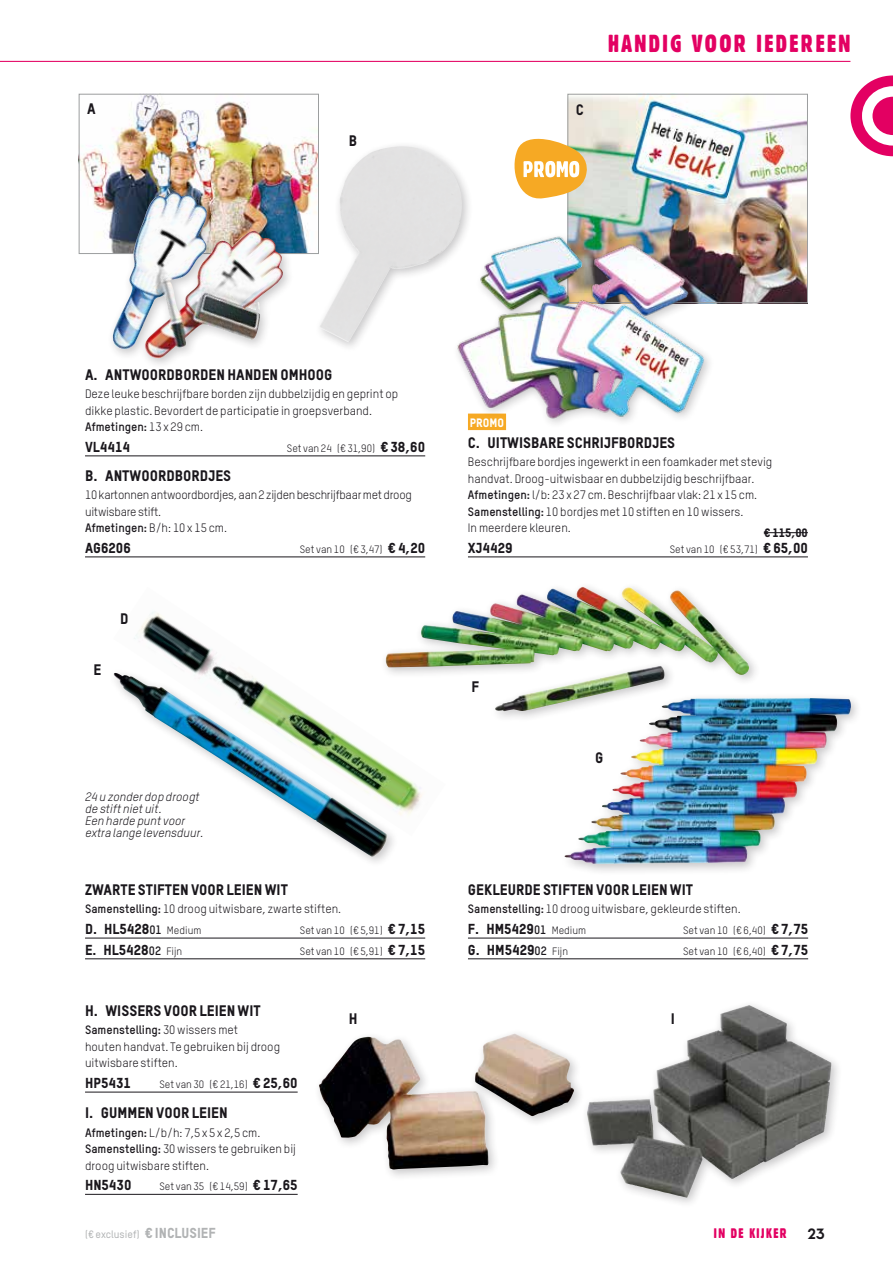
<style>
.page{position:relative;width:893px;height:1263px;background:#fff}
.page>*{position:absolute;margin:0;border:0;box-sizing:border-box;transform-origin:0 0}
.t1{font:24px "Gothic 821 Condensed BT";letter-spacing:.1em;color:#e30062}
.t2{font:15px "TSTAR Headline";color:#1a171c}
.t3{font:15px "Chalet Tokyo";color:#1a171c}
.t4{font:14.25px "TSTAR Headline";color:#1a171c}
.t5{font:13.5px "Gothic 821 Condensed BT";letter-spacing:.1em;color:#e30062}
.t6{font:12px/16.5px "TSTAR";color:#1a171c}
.t7{font:12px/16.5px "TSTAR";letter-spacing:-.02em;color:#1a171c}
.t8{font:italic 12px/12px "TSTAR";color:#1a171c}
.t9{font:12px "TSTAR Headline";color:#1a171c}
.t10{font:12px "TSTAR Headline";color:#fff}
.t11{font:10.5px "TSTAR";color:#1a171c}
.t12{font:500 10.5px "TSTAR";color:#b1b3b4}
.s1{font-weight:700}
.s2{font-family:"TSTAR Headline";font-size:14.25px}
.s3{font-family:"TSTAR";font-weight:700;font-size:12px}
.s4{font-family:"TSTAR";font-size:10.5px}
.s5{font-family:"TSTAR Headline";font-weight:400;font-size:14.25px}
</style>
<div class="page">
<svg style="left:850px;top:75px;width:43px;height:81px"></svg>
<hr style="left:0;top:61px;width:850px;height:1px;background:#e30062">
<hr style="left:85px;top:1194px;width:213px;height:1px;background:#1a171c">
<div style="left:314px;top:140px;width:160px;height:213px;background:#1a171c;opacity:.25"></div>
<img style="left:319px;top:146px;width:144px;height:196px">
<img style="left:569px;top:96px;width:237px;height:205px">
<div style="left:567px;top:94px;width:241px;height:209px;border:1px solid #9c9e9f"></div>
<img style="left:134px;top:611px;width:288px;height:204px">
<div style="left:108px;top:667px;width:291px;height:201px;background:#1a171c;opacity:.25"></div>
<img style="left:113px;top:673px;width:274px;height:184px">
<div style="left:380px;top:581px;width:380px;height:142px;background:#1a171c;opacity:.25"></div>
<img style="left:385px;top:587px;width:365px;height:88px">
<div style="left:560px;top:692px;width:302px;height:184px;background:#1a171c;opacity:.25"></div>
<img style="left:633px;top:698px;width:177px;height:58px">
<div style="left:313px;top:1028px;width:273px;height:153px;background:#1a171c;opacity:.25"></div>
<img style="left:319px;top:1033px;width:255px;height:137px">
<div style="left:581px;top:999px;width:262px;height:210px;background:#1a171c;opacity:.25"></div>
<img style="left:650px;top:1006px;width:97px;height:139px">
<hr style="left:85px;top:456px;width:340px;height:1px;background:#1a171c">
<hr style="left:85px;top:557px;width:340px;height:1px;background:#1a171c">
<hr style="left:468px;top:557px;width:340px;height:1px;background:#1a171c">
<hr style="left:764px;top:532px;width:44px;height:1px;background:#1a171c">
<hr style="left:85px;top:938px;width:340px;height:1px;background:#1a171c">
<hr style="left:85px;top:958px;width:340px;height:1px;background:#1a171c">
<hr style="left:468px;top:938px;width:340px;height:1px;background:#1a171c">
<hr style="left:468px;top:958px;width:340px;height:1px;background:#1a171c">
<hr style="left:85px;top:1092px;width:213px;height:1px;background:#1a171c">
<img style="left:81px;top:96px;width:236px;height:156px">
<div style="left:79px;top:94px;width:240px;height:160px;border:1px solid #9c9e9f"></div>
<img style="left:420px;top:217px;width:326px;height:214px">
<div style="left:107px;top:186px;width:188px;height:184px;background:#1a171c;opacity:.25"></div>
<img style="left:105px;top:192px;width:190px;height:169px">
<svg style="left:514px;top:139px;width:73px;height:59px"></svg>
<p class="t2" style="left:87px;top:99px;width:10px">A</p>
<p class="t2" style="left:576px;top:100px;width:10px">C</p>
<p class="t2" style="left:349px;top:131px;width:10px">B</p>
<h1 class="t1" style="left:608px;top:29px;width:244px">HANDIG VOOR IEDEREEN</h1>
<p class="t2" style="left:85px;top:365px;width:249px">A. ANTWOORDBORDEN HANDEN OMHOOG</p>
<p class="t6" style="left:85px;top:385px;width:315px">Deze leuke beschrijfbare borden zijn dubbelzijdig en geprint op dikke plastic. Bevordert de participatie in groepsverband.<br><span class="s1">Afmetingen:</span> 13 x 29 cm.</p>
<p class="t4" style="left:85px;top:438px;width:47px">VL4414</p>
<p class="t11" style="left:287px;top:442px;width:140px">Set van 24 (€ 31,90) <span class="s2">€ 38,60</span></p>
<p class="t2" style="left:85px;top:466px;width:148px">B. ANTWOORDBORDJES</p>
<p class="t7" style="left:85px;top:486px;width:328px">10 kartonnen antwoordbordjes, aan 2 zijden beschrijfbaar met droog uitwisbare stift.<br><span class="s1">Afmetingen:</span> B/h: 10 x 15 cm.</p>
<p class="t4" style="left:85px;top:539px;width:47px">AG6206</p>
<p class="t11" style="left:300px;top:543px;width:127px">Set van 10 (€ 3,47) <span class="s2">€ 4,20</span></p>
<p class="t2" style="left:93px;top:660px;width:9px">E</p>
<p class="t2" style="left:120px;top:609px;width:10px">D</p>
<p class="t8" style="left:85px;top:790px;width:120px">24 u zonder dop droogt de stift niet uit.<br>Een harde punt voor extra lange levensduur.</p>
<p class="t2" style="left:85px;top:880px;width:204px">ZWARTE STIFTEN VOOR LEIEN WIT</p>
<p class="t6" style="left:85px;top:901px;width:258px"><span class="s1">Samenstelling:</span> 10 droog uitwisbare, zwarte stiften.</p>
<p class="t4" style="left:85px;top:920px;width:118px">D. HL5428<span class="s3">01</span> <span class="s4">Medium</span></p>
<p class="t11" style="left:300px;top:924px;width:127px">Set van 10 (€ 5,91) <span class="s2">€ 7,15</span></p>
<p class="t4" style="left:85px;top:941px;width:99px">E. HL5428<span class="s3">02</span> <span class="s4">Fijn</span></p>
<p class="t11" style="left:300px;top:945px;width:127px">Set van 10 (€ 5,91) <span class="s2">€ 7,15</span></p>
<p class="t10" style="left:470px;top:415px;width:36px">PROMO</p>
<p class="t2" style="left:468px;top:433px;width:209px">C. UITWISBARE SCHRIJFBORDJES</p>
<p class="t6" style="left:468px;top:453px;width:306px">Beschrijfbare bordjes ingewerkt in een foamkader met stevig handvat. Droog-uitwisbaar en dubbelzijdig beschrijfbaar.<br><span class="s1">Afmetingen:</span> l/b: 23 x 27 cm. Beschrijfbaar vlak: 21 x 15 cm.<br><span class="s1">Samenstelling:</span> 10 bordjes met 10 stiften en 10 wissers.<br>In meerdere kleuren.</p>
<p class="t9" style="left:764px;top:525px;width:46px">€ 115,00</p>
<p class="t4" style="left:468px;top:539px;width:46px">XJ4429</p>
<p class="t11" style="left:670px;top:543px;width:140px">Set van 10 (€ 53,71) <span class="s2">€ 65,00</span></p>
<p class="t2" style="left:471px;top:677px;width:9px">F</p>
<p class="t2" style="left:595px;top:748px;width:10px">G</p>
<p class="t2" style="left:468px;top:880px;width:227px">GEKLEURDE STIFTEN VOOR LEIEN WIT</p>
<p class="t6" style="left:468px;top:901px;width:274px"><span class="s1">Samenstelling:</span> 10 droog uitwisbare, gekleurde stiften.</p>
<p class="t4" style="left:468px;top:920px;width:120px">F. HM5429<span class="s3">01</span> <span class="s4">Medium</span></p>
<p class="t11" style="left:683px;top:924px;width:127px">Set van 10 (€ 6,40) <span class="s2">€ 7,75</span></p>
<p class="t4" style="left:468px;top:941px;width:102px">G. HM5429<span class="s3">02</span> <span class="s4">Fijn</span></p>
<p class="t11" style="left:683px;top:945px;width:127px">Set van 10 (€ 6,40) <span class="s2">€ 7,75</span></p>
<p class="t2" style="left:85px;top:1001px;width:177px">H. WISSERS VOOR LEIEN WIT</p>
<p class="t6" style="left:85px;top:1022px;width:197px"><span class="s1">Samenstelling:</span> 30 wissers met<br>houten handvat. Te gebruiken bij droog uitwisbare stiften.</p>
<p class="t4" style="left:85px;top:1074px;width:47px">HP5431</p>
<p class="t11" style="left:159px;top:1078px;width:140px">Set van 30 (€ 21,16) <span class="s2">€ 25,60</span></p>
<p class="t2" style="left:85px;top:1103px;width:144px">I. GUMMEN VOOR LEIEN</p>
<p class="t6" style="left:85px;top:1124px;width:213px"><span class="s1">Afmetingen:</span> L/b/h: 7,5 x 5 x 2,5 cm.<br><span class="s1">Samenstelling:</span> 30 wissers te gebruiken bij droog uitwisbare stiften.</p>
<p class="t4" style="left:85px;top:1176px;width:48px">HN5430</p>
<p class="t11" style="left:159px;top:1180px;width:140px">Set van 35 (€ 14,59) <span class="s2">€ 17,65</span></p>
<p class="t2" style="left:349px;top:1009px;width:10px">H</p>
<p class="t2" style="left:671px;top:1009px;width:6px">I</p>
<p class="t12" style="left:85px;top:1228px;width:132px">(€ exclusief) <span class="s5">€ INCLUSIEF</span></p>
<p class="t5" style="left:714px;top:1225px;width:74px">IN DE KIJKER</p>
<p class="t3" style="left:808px;top:1224px;width:18px">23</p>
</div>
